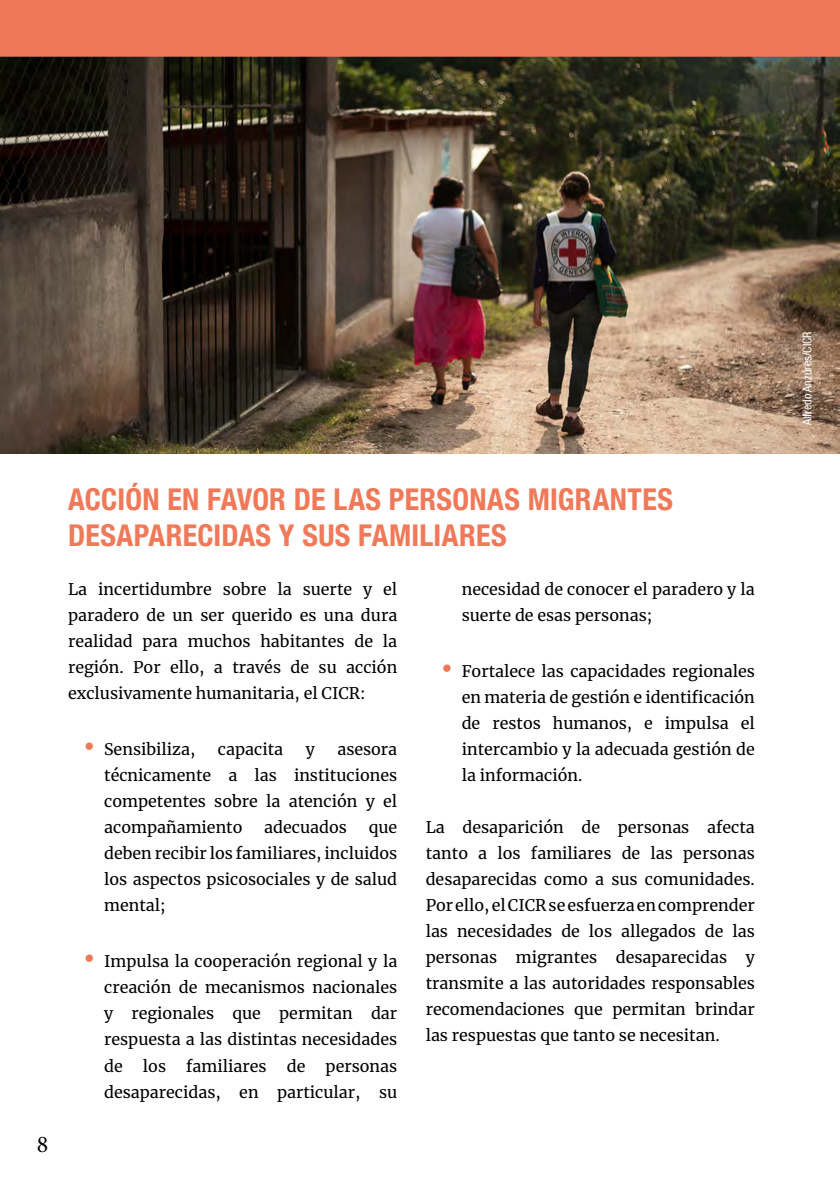
<style>
.page{position:relative;width:840px;height:1191px;background:#fff}
.page>*{position:absolute;margin:0;border:0;box-sizing:border-box;transform-origin:0 0}
.t1{font:700 condensed 30px/36px "Helvetica Neue LT Com";letter-spacing:.01em;color:#ef7958}
.t2{font:24px "Minion Pro";color:#000}
.t3{font:16px/26px "Merriweather";color:#000;text-align:justify}
.t4{font:condensed 12px "Helvetica Neue LT Com";color:#fff}
.s1{font-size:38px;color:#ef7858}
</style>
<div class="page">
<img style="left:0;top:57px;width:839px;height:396px">
<div style="left:0;top:0;width:839px;height:57px;background:#ef7858"></div>
<svg style="left:839px;top:0;width:1px;height:57px"></svg>
<h2 class="t2" style="left:37px;top:1128px;width:13px">8</h2>
<h1 class="t1" style="left:68px;top:481px;width:606px">ACCIÓN EN FAVOR DE LAS PERSONAS MIGRANTES<br>DESAPARECIDAS Y SUS FAMILIARES</h1>
<p class="t3" style="left:68px;top:576px;width:330px">La incertidumbre sobre la suerte y el paradero de un ser querido es una dura realidad para muchos habitantes de la región. Por ello, a través de su acción exclusivamente humanitaria, el CICR:</p>
<p class="t3" style="left:81px;top:736px;width:115px"><span class="s1">•</span> Sensibiliza,</p>
<p class="t3" style="left:218px;top:736px;width:67px">capacita</p>
<p class="t3" style="left:305px;top:736px;width:11px">y</p>
<p class="t3" style="left:104px;top:736px;width:294px;text-indent:233px">asesora técnicamente a las instituciones competentes sobre la atención y el acompañamiento</p>
<p class="t3" style="left:264px;top:814px;width:84px">adecuados</p>
<p class="t3" style="left:104px;top:814px;width:294px;text-indent:264px">que deben recibir los familiares, incluidos los aspectos psicosociales y de salud mental;</p>
<p class="t3" style="left:104px;top:948px;width:294px;text-indent:-23px"><span class="s1">•</span> Impulsa la cooperación regional y la creación de mecanismos nacionales y regionales que permitan dar respuesta a las distintas necesidades de</p>
<p class="t3" style="left:143px;top:1052px;width:25px">los</p>
<p class="t3" style="left:186px;top:1052px;width:82px">familiares</p>
<p class="t3" style="left:287px;top:1052px;width:20px">de</p>
<p class="t3" style="left:104px;top:1052px;width:294px;text-align:right">personas<br>desaparecidas, en particular, su</p>
<p class="t3" style="left:461px;top:576px;width:294px">necesidad de conocer el paradero y la suerte de esas personas;</p>
<p class="t3" style="left:461px;top:658px;width:294px;text-indent:-23px"><span class="s1">•</span> Fortalece las capacidades regionales en materia de gestión e identificación de restos humanos, e impulsa el intercambio y la adecuada gestión de la información.</p>
<p class="t3" style="left:425px;top:814px;width:330px">La desaparición de personas afecta tanto a los familiares de las personas desaparecidas como a sus comunidades.<br>Por ello, el CICR se esfuerza en comprender las necesidades de los allegados de las personas migrantes desaparecidas y transmite a las autoridades responsables recomendaciones que permitan brindar las respuestas que tanto se necesitan.</p>
<p class="t4" style="left:799px;top:425px;width:95px;rotate:-90deg">Alfredo Anzúres/CICR</p>
</div>
